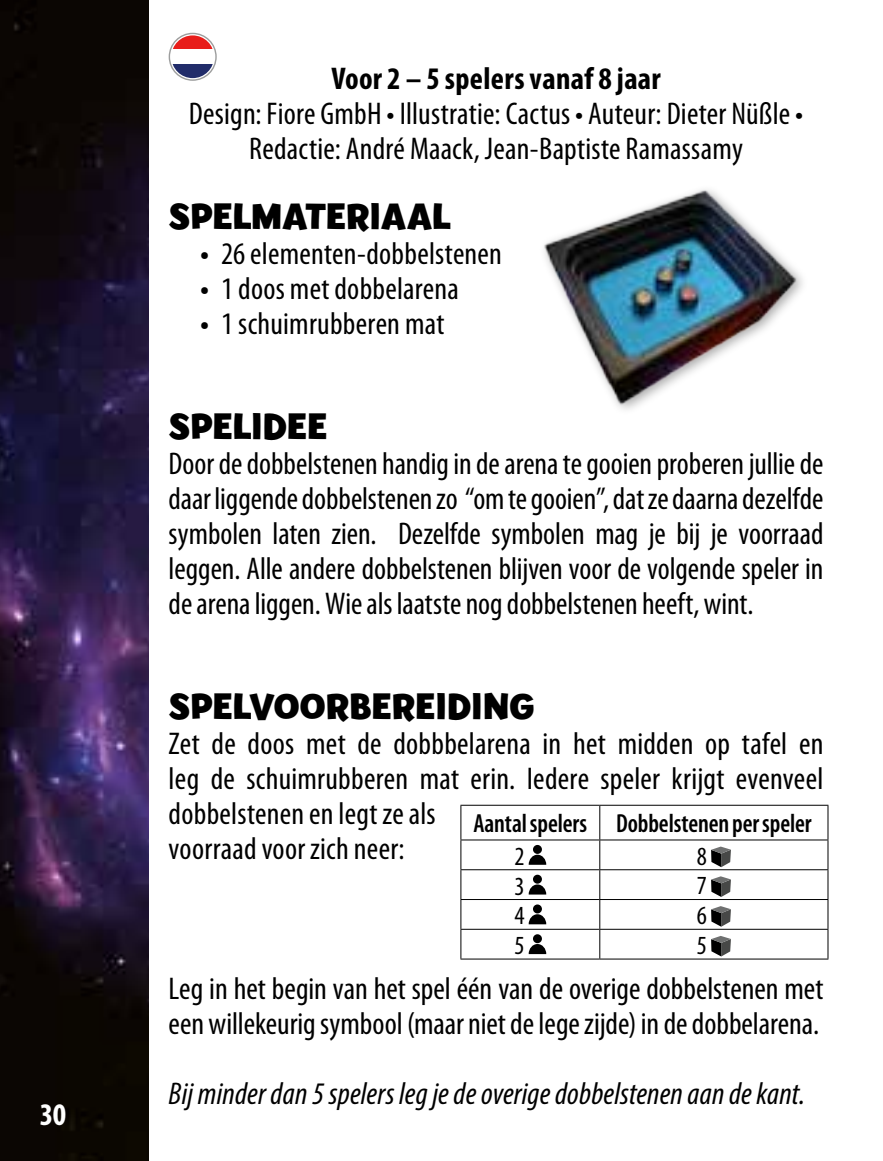
<style>
.page{position:relative;width:883px;height:1161px;background:#fff}
.page>*{position:absolute;margin:0;border:0;box-sizing:border-box;transform-origin:0 0}
.t1{font:700 38.5px "Billy";letter-spacing:.005em;color:#000}
.t2{font:condensed 31.5px/35px "Myriad Pro";letter-spacing:.005em;color:#000}
.t3{font:italic condensed 31.5px "Myriad Pro";letter-spacing:.005em;color:#000}
.t4{font:700 condensed 31.5px "Myriad Pro";letter-spacing:.01em;color:#000}
.t5{font:700 condensed 31.5px "Myriad Pro";color:#fff}
.t6{font:600 condensed 26.25px "Myriad Pro";letter-spacing:-.005em;color:#000;scale:.95 1}
.t7{font:condensed 26.25px "Myriad Pro";color:#000}
.s1{font-weight:700}
</style>
<div class="page">
<img style="left:0;top:0;width:149px;height:1161px">
<svg style="left:169px;top:33px;width:48px;height:48px"></svg>
<svg style="left:171px;top:35px;width:43px;height:14px"></svg>
<div style="left:171px;top:49px;width:43px;height:16px;background:#fff"></div>
<svg style="left:171px;top:64px;width:43px;height:14px"></svg>
<img style="left:544px;top:189px;width:259px;height:221px">
<hr style="left:460px;top:805px;width:140px;height:1px;background:#000">
<hr style="left:460px;top:806px;width:1px;height:33px;background:#000">
<hr style="left:600px;top:805px;width:228px;height:1px;background:#000">
<hr style="left:599px;top:806px;width:1px;height:33px;background:#000">
<hr style="left:827px;top:806px;width:2px;height:33px;background:#000">
<hr style="left:460px;top:839px;width:140px;height:1px;background:#000">
<hr style="left:600px;top:839px;width:228px;height:1px;background:#000">
<hr style="left:827px;top:840px;width:2px;height:29px;background:#000">
<hr style="left:460px;top:869px;width:140px;height:1px;background:#000">
<hr style="left:600px;top:869px;width:228px;height:1px;background:#000">
<hr style="left:827px;top:870px;width:2px;height:29px;background:#000">
<hr style="left:460px;top:899px;width:140px;height:1px;background:#000">
<hr style="left:600px;top:899px;width:228px;height:1px;background:#000">
<hr style="left:827px;top:900px;width:2px;height:29px;background:#000">
<hr style="left:460px;top:929px;width:140px;height:1px;background:#000">
<svg style="left:460px;top:840px;width:1px;height:118px"></svg>
<hr style="left:600px;top:929px;width:228px;height:1px;background:#000">
<svg style="left:599px;top:840px;width:1px;height:118px"></svg>
<hr style="left:827px;top:930px;width:2px;height:28px;background:#000">
<hr style="left:460px;top:958px;width:140px;height:1px;background:#000">
<hr style="left:600px;top:958px;width:228px;height:1px;background:#000">
<div style="left:533px;top:845px;width:9px;height:9px;background:#000;border-radius:50%"></div>
<svg style="left:529px;top:855px;width:17px;height:10px"></svg>
<svg style="left:711px;top:846px;width:20px;height:21px"></svg>
<div style="left:533px;top:875px;width:9px;height:9px;background:#000;border-radius:50%"></div>
<svg style="left:529px;top:884px;width:17px;height:10px"></svg>
<svg style="left:711px;top:876px;width:20px;height:21px"></svg>
<div style="left:533px;top:904px;width:9px;height:9px;background:#000;border-radius:50%"></div>
<svg style="left:529px;top:914px;width:17px;height:10px"></svg>
<svg style="left:711px;top:906px;width:20px;height:21px"></svg>
<div style="left:533px;top:934px;width:9px;height:9px;background:#000;border-radius:50%"></div>
<svg style="left:529px;top:944px;width:17px;height:10px"></svg>
<svg style="left:711px;top:936px;width:20px;height:20px"></svg>
<p class="t5" style="left:40px;top:1095px;width:28px">30</p>
<p class="t4" style="left:331px;top:59px;width:331px">Voor 2 – 5 spelers vanaf 8 jaar</p>
<p class="t2" style="left:189px;top:96px;width:616px;text-align:center">Design: Fiore GmbH • Illustratie: Cactus • Auteur: Dieter Nüßle •<br>Redactie: André Maack, Jean-Baptiste Ramassamy</p>
<p class="t1" style="left:169px;top:194px;width:284px">SPELMATERIAAL</p>
<p class="t2" style="left:200px;top:236px;width:303px"><span class="s1">•</span> 26 elementen-dobbelstenen</p>
<p class="t2" style="left:200px;top:271px;width:260px"><span class="s1">•</span> 1 doos met dobbelarena</p>
<p class="t2" style="left:200px;top:306px;width:246px"><span class="s1">•</span> 1 schuimrubberen mat</p>
<p class="t1" style="left:169px;top:404px;width:160px">SPELIDEE</p>
<p class="t2" style="left:169px;top:446px;width:656px;text-align:justify">Door de dobbelstenen handig in de arena te gooien proberen jullie de daar liggende dobbelstenen zo “om te gooien”, dat ze daarna dezelfde symbolen laten zien. Dezelfde symbolen mag je bij je voorraad leggen. Alle andere dobbelstenen blijven voor de volgende speler in de arena liggen. Wie als laatste nog dobbelstenen heeft, wint.</p>
<p class="t1" style="left:169px;top:684px;width:367px">SPELVOORBEREIDING</p>
<p class="t2" style="left:169px;top:726px;width:656px">Zet de doos met de dobbbelarena in het midden op tafel en leg de schuimrubberen mat erin. Iedere speler krijgt evenveel dobbelstenen en legt ze als<br>voorraad voor zich neer:</p>
<p class="t6" style="left:473px;top:809px;width:358px">Aantal spelers Dobbelstenen per speler</p>
<p class="t7" style="left:514px;top:840px;width:12px">2</p>
<p class="t7" style="left:697px;top:840px;width:12px">8</p>
<p class="t7" style="left:514px;top:870px;width:12px">3</p>
<p class="t7" style="left:697px;top:870px;width:12px">7</p>
<p class="t7" style="left:514px;top:900px;width:12px">4</p>
<p class="t7" style="left:697px;top:900px;width:12px">6</p>
<p class="t7" style="left:514px;top:929px;width:12px">5</p>
<p class="t7" style="left:697px;top:929px;width:12px">5</p>
<p class="t2" style="left:169px;top:971px;width:656px">Leg in het begin van het spel één van de overige dobbelstenen met een willekeurig symbool (maar niet de lege zijde) in de dobbelarena.</p>
<p class="t3" style="left:169px;top:1075px;width:638px">Bij minder dan 5 spelers leg je de overige dobbelstenen aan de kant.</p>
</div>
